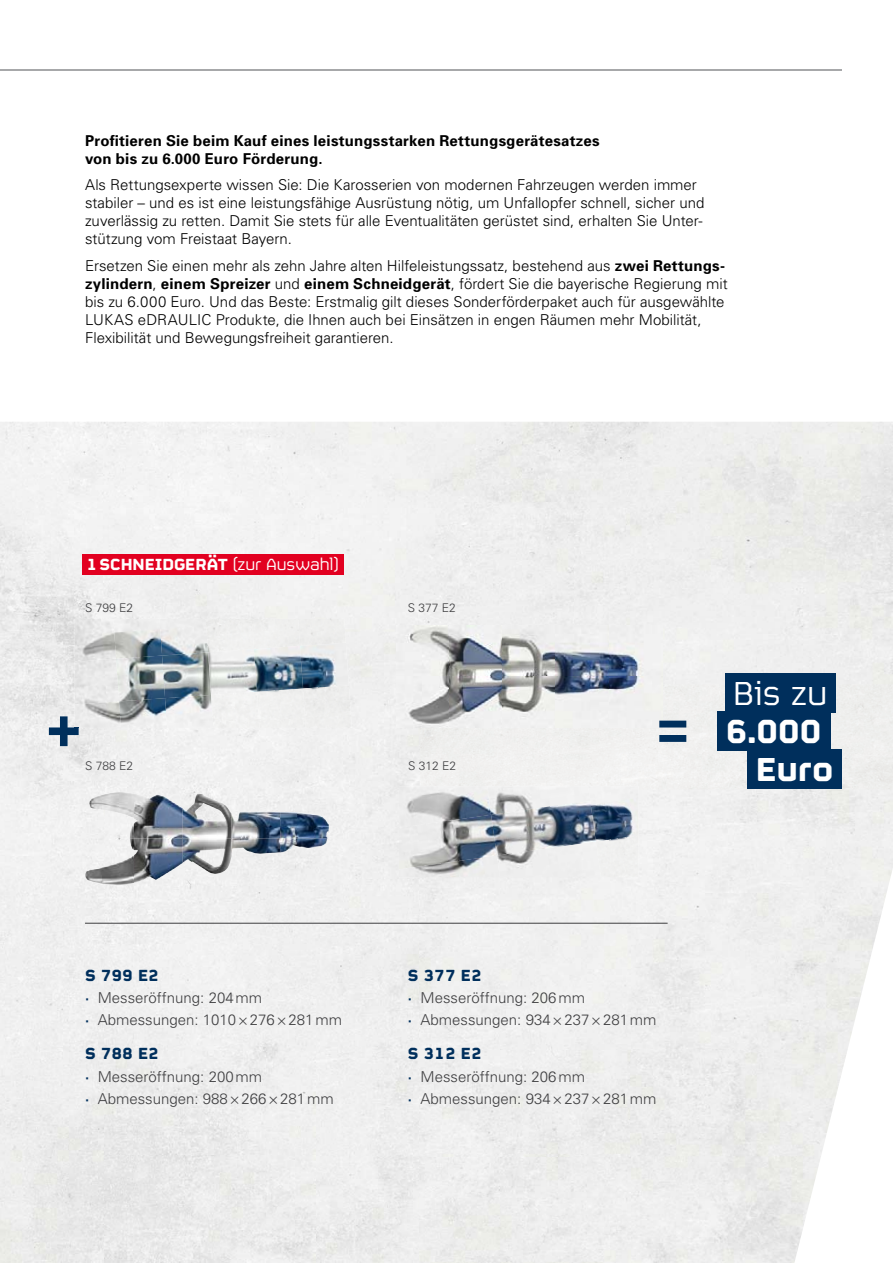
<style>
.page{position:relative;width:893px;height:1263px;background:#fff}
.page>*{position:absolute;margin:0;border:0;box-sizing:border-box;transform-origin:0 0}
.t1{font:700 37.05px/38.2px "FS Sinclair";letter-spacing:-.01em;color:#fff}
.t2{font:37.05px "FS Sinclair";color:#fff}
.t3{font:700 18px "FS Sinclair";letter-spacing:-.005em;color:#fff}
.t4{font:700 18px "FS Sinclair";color:#002f5c}
.t5{font:300 15px/18px "Univers";color:#000}
.t6{font:300 15px/22.2px "Univers";color:#3e3e40}
.t7{font:700 15px/18px "Univers";letter-spacing:.015em;color:#000}
.t8{font:300 12px "Univers";color:#3e3e40}
.s1{font-weight:700}
.s2{font-weight:400}
.s3{font-weight:700;color:#002f5c}
</style>
<div class="page">
<div style="left:0;top:422px;width:630px;height:210px;background:#f0f0f0"></div>
<img style="left:0;top:632px;width:105px;height:631px">
<img style="left:105px;top:728px;width:210px;height:535px">
<div style="left:420px;top:684px;width:473px;height:105px;background:#f0f0ef"></div>
<hr style="left:0;top:69px;width:842px;height:2px;background:#a7a8aa">
<hr style="left:85px;top:923px;width:583px;height:1px;background:#3e3e40">
<div style="left:725px;top:673px;width:111px;height:40px;background:#002f5c"></div>
<div style="left:717px;top:711px;width:113px;height:40px;background:#002f5c"></div>
<div style="left:747px;top:749px;width:95px;height:40px;background:#002f5c"></div>
<div style="left:82px;top:554px;width:261px;height:20px;background:#e20020"></div>
<img style="left:399px;top:786px;width:88px;height:29px">
<img style="left:487px;top:786px;width:101px;height:29px">
<img style="left:588px;top:786px;width:51px;height:49px">
<img style="left:399px;top:815px;width:92px;height:40px">
<img style="left:491px;top:801px;width:105px;height:54px">
<img style="left:399px;top:855px;width:98px;height:22px">
<img style="left:497px;top:841px;width:99px;height:36px">
<img style="left:596px;top:835px;width:43px;height:42px">
<img style="left:89px;top:792px;width:142px;height:46px">
<img style="left:231px;top:812px;width:98px;height:26px">
<img style="left:85px;top:838px;width:49px;height:47px">
<img style="left:134px;top:838px;width:49px;height:45px">
<img style="left:183px;top:838px;width:48px;height:36px">
<img style="left:231px;top:838px;width:49px;height:18px">
<img style="left:280px;top:838px;width:47px;height:14px">
<img style="left:75px;top:619px;width:38px;height:40px">
<img style="left:113px;top:619px;width:46px;height:40px">
<img style="left:159px;top:619px;width:47px;height:36px">
<img style="left:206px;top:619px;width:46px;height:33px">
<img style="left:252px;top:619px;width:46px;height:30px">
<img style="left:298px;top:619px;width:48px;height:27px">
<div style="left:75px;top:659px;width:41px;height:42px;background:#e8e8e8"></div>
<img style="left:116px;top:655px;width:46px;height:46px">
<img style="left:162px;top:652px;width:46px;height:46px">
<img style="left:208px;top:649px;width:46px;height:46px">
<img style="left:254px;top:646px;width:46px;height:46px">
<img style="left:300px;top:643px;width:49px;height:45px">
<img style="left:75px;top:701px;width:44px;height:27px">
<img style="left:119px;top:698px;width:46px;height:30px">
<img style="left:165px;top:695px;width:46px;height:33px">
<div style="left:303px;top:685px;width:49px;height:43px;background:#eeeeed"></div>
<svg style="left:49px;top:716px;width:30px;height:30px"></svg>
<img style="left:396px;top:626px;width:267px;height:101px">
<svg style="left:659px;top:721px;width:27px;height:21px"></svg>
<p class="t7" style="left:85px;top:131px;width:516px">Profitieren Sie beim Kauf eines leistungsstarken Rettungsgerätesatzes von bis zu 6.000 Euro Förderung.</p>
<p class="t5" style="left:85px;top:176px;width:621px">Als Rettungsexperte wissen Sie: Die Karosserien von modernen Fahrzeugen werden immer stabiler – und es ist eine leistungsfähige Ausrüstung nötig, um Unfallopfer schnell, sicher und zuverlässig zu retten. Damit Sie stets für alle Eventualitäten gerüstet sind, erhalten Sie Unter&shy;stützung vom Freistaat Bayern.</p>
<p class="t5" style="left:85px;top:256px;width:644px">Ersetzen Sie einen mehr als zehn Jahre alten Hilfeleistungssatz, bestehend aus <span class="s1">zwei Rettungs&shy;zylindern</span>, <span class="s1">einem Spreizer</span> und <span class="s1">einem Schneidgerät</span>, fördert Sie die bayerische Regierung mit bis zu 6.000 Euro. Und das Beste: Erstmalig gilt dieses Sonderförderpaket auch für ausgewählte LUKAS eDRAULIC Produkte, die Ihnen auch bei Einsätzen in engen Räumen mehr Mobilität, Flexibilität und Bewegungsfreiheit garantieren.</p>
<p class="t3" style="left:87px;top:548px;width:254px">1 SCHNEIDGERÄT <span class="s2">(zur Auswahl)</span></p>
<p class="t8" style="left:85px;top:600px;width:50px">S 799 E2</p>
<p class="t8" style="left:408px;top:600px;width:50px">S 377 E2</p>
<p class="t8" style="left:85px;top:758px;width:50px">S 788 E2</p>
<p class="t8" style="left:408px;top:758px;width:50px">S 312 E2</p>
<h1 class="t2" style="left:733px;top:665px;width:96px">Bis zu</h1>
<h1 class="t1" style="left:756px;top:706px;width:79px;text-indent:-30px">6.000<br>Euro</h1>
<p class="t4" style="left:85px;top:959px;width:76px">S 799 E2</p>
<p class="t6" style="left:85px;top:986px;width:259px"><span class="s3">·</span> Messeröffnung: 204 mm<br><span class="s3">·</span> Abmessungen: 1010 × 276 × 281 mm</p>
<p class="t4" style="left:85px;top:1038px;width:76px">S 788 E2</p>
<p class="t6" style="left:85px;top:1065px;width:250px"><span class="s3">·</span> Messeröffnung: 200 mm<br><span class="s3">·</span> Abmessungen: 988 × 266 × 281 mm</p>
<p class="t4" style="left:408px;top:959px;width:76px">S 377 E2</p>
<p class="t6" style="left:408px;top:986px;width:250px"><span class="s3">·</span> Messeröffnung: 206 mm<br><span class="s3">·</span> Abmessungen: 934 × 237 × 281 mm</p>
<p class="t4" style="left:408px;top:1038px;width:76px">S 312 E2</p>
<p class="t6" style="left:408px;top:1065px;width:250px"><span class="s3">·</span> Messeröffnung: 206 mm<br><span class="s3">·</span> Abmessungen: 934 × 237 × 281 mm</p>
</div>
